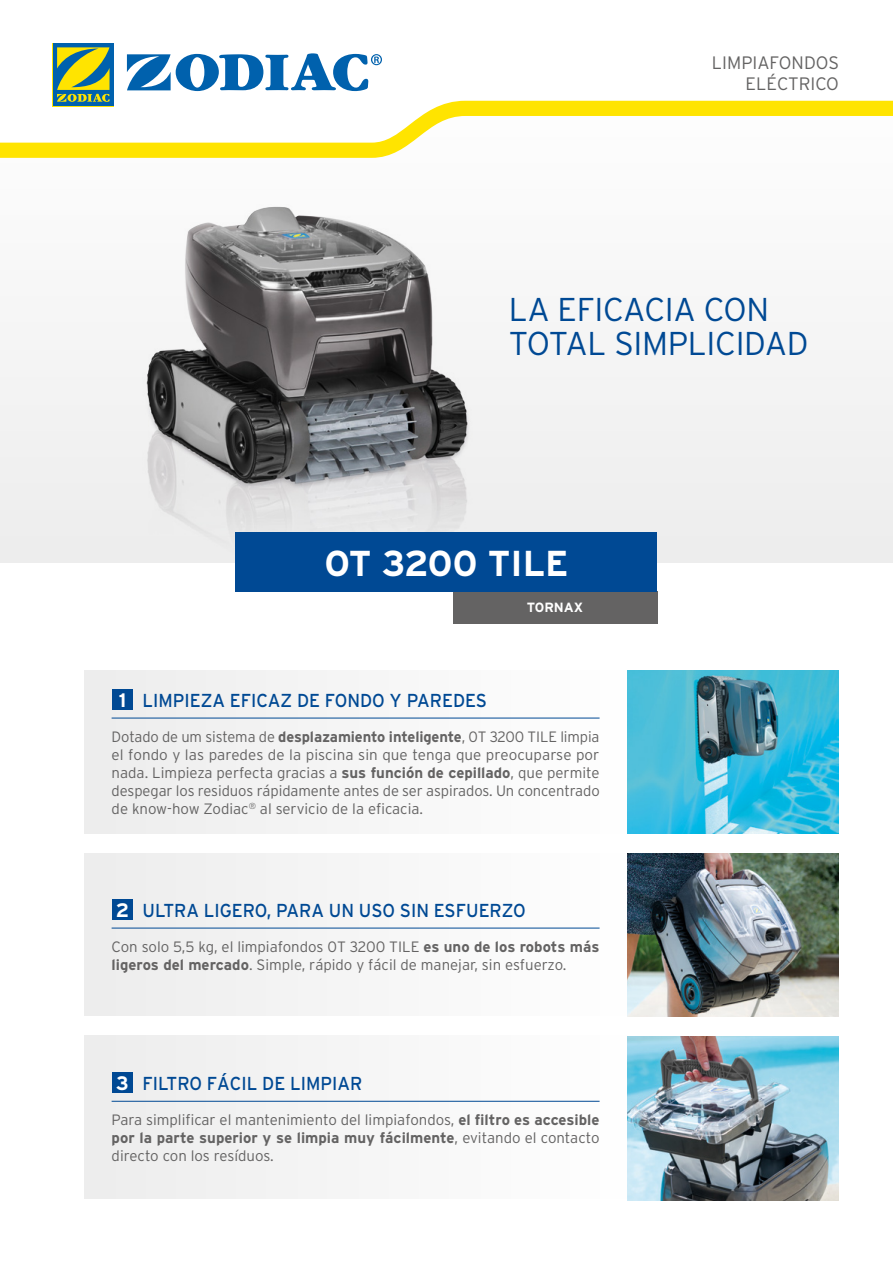
<style>
.page{position:relative;width:893px;height:1263px;background:#fff}
.page>*{position:absolute;margin:0;border:0;box-sizing:border-box;transform-origin:0 0}
.t1{font:700 36px "Interstate";color:#fff}
.t2{font:300 33px/34.5px "Interstate";letter-spacing:-.01em;color:#004994}
.t3{font:18.75px "Interstate";color:#004994;scale:.95 1}
.t4{font:300 18px/21px "Interstate";color:#646363;text-align:right}
.t5{font:300 15px/18px "Interstate";color:#646363;text-align:justify}
.t6{font:700 13.35px "Interstate";color:#fff}
.s1{font-weight:700;font-size:19.5px;color:#fff}
.s2{font-weight:700}
</style>
<div class="page">
<div style="left:0;top:85px;width:893px;height:478px;background:#f5f5f5"></div>
<div style="left:453px;top:591px;width:204px;height:33px;background:#646363"></div>
<div style="left:84px;top:853px;width:543px;height:163px;background:#f5f5f5"></div>
<div style="left:84px;top:1035px;width:543px;height:163px;background:#f5f5f5"></div>
<div style="left:84px;top:670px;width:543px;height:163px;background:#f5f5f5"></div>
<hr style="left:112px;top:718px;width:488px;height:1px;background:#004994">
<div style="left:112px;top:689px;width:21px;height:21px;background:#004994"></div>
<hr style="left:112px;top:928px;width:488px;height:1px;background:#004994">
<div style="left:112px;top:899px;width:21px;height:21px;background:#004994"></div>
<hr style="left:112px;top:1101px;width:488px;height:1px;background:#004994">
<div style="left:112px;top:1072px;width:21px;height:21px;background:#004994"></div>
<svg style="left:0;top:54px;width:893px;height:47px"></svg>
<svg style="left:0;top:101px;width:893px;height:57px;fill:#fffdfd"></svg>
<svg style="left:127px;top:53px;width:255px;height:38px"></svg>
<svg style="left:52px;top:43px;width:62px;height:63px"></svg>
<div style="left:53px;top:43px;width:60px;height:63px;background:#0061ad"></div>
<svg style="left:57px;top:47px;width:53px;height:55px"></svg>
<img style="left:627px;top:670px;width:212px;height:164px">
<img style="left:627px;top:853px;width:212px;height:164px">
<img style="left:627px;top:1037px;width:212px;height:163px">
<img style="left:146px;top:207px;width:323px;height:384px">
<img style="left:147px;top:207px;width:133px;height:276px">
<div style="left:236px;top:532px;width:421px;height:59px;background:#004994"></div>
<p class="t4" style="left:712px;top:52px;width:129px">LIMPIAFONDOS<br>ELÉCTRICO</p>
<h2 class="t2" style="left:509px;top:291px;width:301px">LA EFICACIA CON<br>TOTAL SIMPLICIDAD</h2>
<h1 class="t1" style="left:324px;top:544px;width:246px">OT 3200 TILE</h1>
<p class="t6" style="left:527px;top:600px;width:58px">TORNAX</p>
<p class="t3" style="left:119px;top:690px;width:389px"><span class="s1">1</span> LIMPIEZA EFICAZ DE FONDO Y PAREDES</p>
<p class="t5" style="left:112px;top:728px;width:490px">Dotado de um sistema de <span class="s2">desplazamiento inteligente</span>, 0T 3200 TILE limpia el fondo y las paredes de la piscina sin que tenga que preocuparse por nada. Limpieza perfecta gracias a <span class="s2">sus función de cepillado</span>, que permite despegar los residuos rápidamente antes de ser aspirados. Un concentrado de know-how Zodiac<sup>®</sup> al servicio de la eficacia.</p>
<p class="t3" style="left:116px;top:900px;width:433px"><span class="s1">2</span> ULTRA LIGERO, PARA UN USO SIN ESFUERZO</p>
<p class="t5" style="left:112px;top:938px;width:489px">Con solo 5,5 kg, el limpiafondos 0T 3200 TILE <span class="s2">es uno de los robots más ligeros del mercado</span>. Simple, rápido y fácil de manejar, sin esfuerzo.</p>
<p class="t3" style="left:116px;top:1073px;width:261px"><span class="s1">3</span> FILTRO FÁCIL DE LIMPIAR</p>
<p class="t5" style="left:112px;top:1111px;width:489px">Para simplificar el mantenimiento del limpiafondos, <span class="s2">el filtro es accesible por la parte superior y se limpia muy fácilmente</span>, evitando el contacto directo con los resíduos.</p>
</div>
